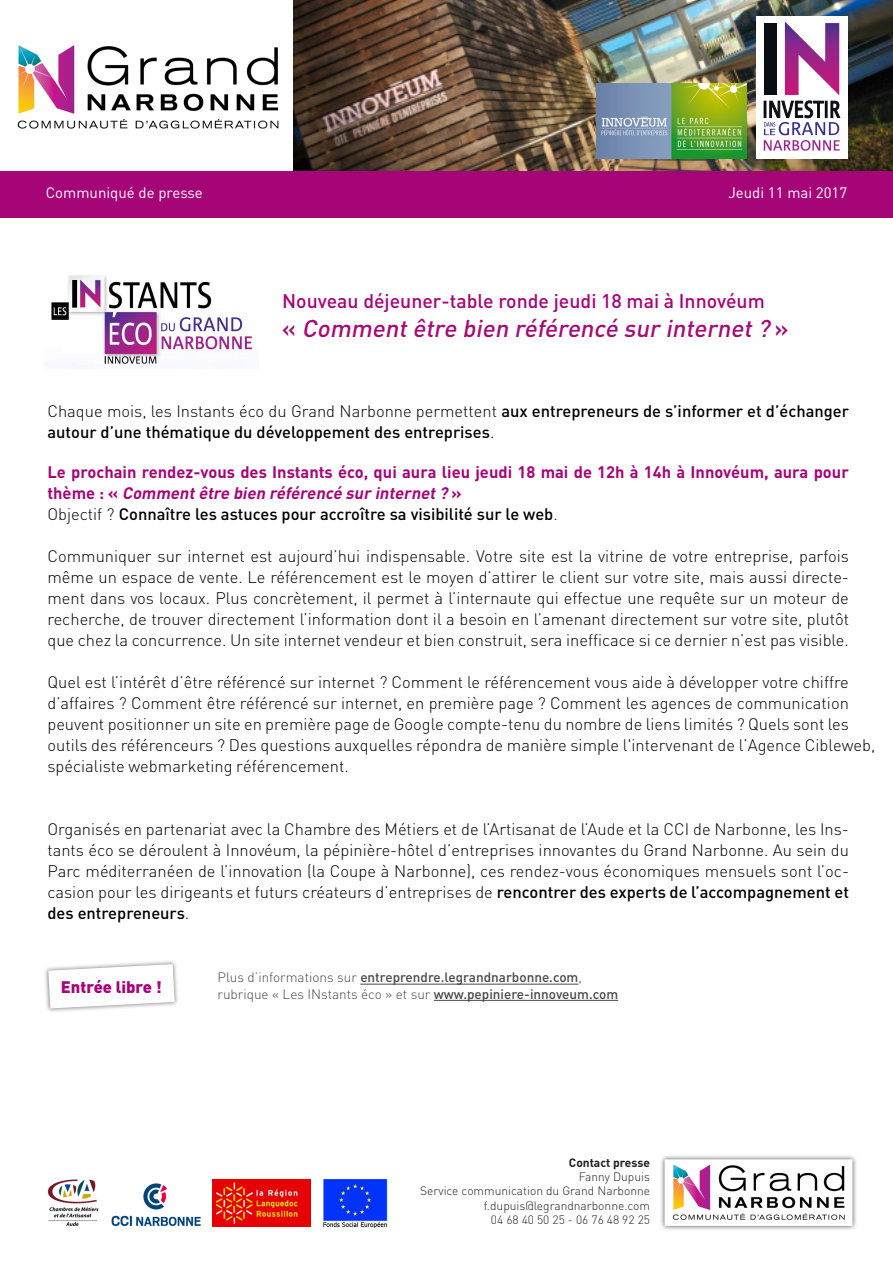
<style>
.page{position:relative;width:893px;height:1263px;background:#fff}
.page>*{position:absolute;margin:0;border:0;box-sizing:border-box;transform-origin:0 0}
.t1{font:italic 500 24px "DIN Pro";color:#a40d75}
.t2{font:500 19.5px "DIN Pro";color:#a60577}
.t3{font:300 16.5px/21px "DIN Pro";color:#000;text-align:justify}
.t4{font:500 16.5px/21px "DIN Pro";color:#000}
.t5{font:700 16.5px/21px "DIN Pro";color:#a60577}
.t6{font:900 16.5px "DIN Pro";color:#a60577}
.t7{font:15px "DIN Pro";color:#fff}
.t8{font:300 13.5px "DIN Pro";color:#464748}
.t9{font:500 13.5px "DIN Pro";color:#464748}
.t10{font:300 12px "DIN Pro";color:#231f20}
.t11{font:700 12px "DIN Pro";color:#231f20}
.s1{font-style:normal}
.s2{font-weight:300}
.s3{font-style:italic}
.s4{font-weight:500}
</style>
<div class="page">
<div style="left:44px;top:959px;width:135px;height:54px;background:#231f20;opacity:.57"></div>
<svg style="left:48px;top:964px;width:127px;height:44px"></svg>
<img style="left:293px;top:0;width:600px;height:171px">
<div style="left:0;top:171px;width:893px;height:47px;background:#a60577"></div>
<img style="left:17px;top:45px;width:262px;height:84px">
<div style="left:756px;top:16px;width:92px;height:143px;background:#fff"></div>
<div style="left:764px;top:23px;width:12px;height:72px;background:#0a0d14"></div>
<svg style="left:785px;top:22px;width:54px;height:73px"></svg>
<svg style="left:764px;top:101px;width:76px;height:50px"></svg>
<img style="left:596px;top:84px;width:150px;height:75px">
<img style="left:48px;top:1179px;width:51px;height:47px">
<img style="left:111px;top:1183px;width:90px;height:43px">
<img style="left:212px;top:1180px;width:98px;height:46px">
<img style="left:322px;top:1179px;width:65px;height:49px">
<hr style="left:360px;top:984px;width:218px;height:1px;background:#464748">
<hr style="left:434px;top:1000px;width:184px;height:1px;background:#464748">
<img style="left:51px;top:275px;width:202px;height:93px">
<img style="left:661px;top:1156px;width:195px;height:74px">
<p class="t7" style="left:46px;top:182px;width:159px">Communiqué de presse</p>
<p class="t7" style="left:728px;top:182px;width:120px">Jeudi 11 mai 2017</p>
<p class="t2" style="left:282px;top:287px;width:484px">Nouveau déjeuner-table ronde jeudi 18 mai à Innovéum</p>
<p class="t1" style="left:282px;top:311px;width:508px"><span class="s1">«</span> Commentêtre bien référencé sur internet? <span class="s1">»</span></p>
<p class="t4" style="left:47px;top:399px;width:803px"><span class="s2">Chaque mois, les Instants éco du Grand Narbonne permettent</span> aux entrepreneurs de s’informer et d’échanger autour d’une thématique du développement des entreprises<span class="s2">.</span></p>
<p class="t5" style="left:47px;top:461px;width:803px">Le prochain rendez-vous des Instants éco, qui aura lieu jeudi 18 mai de 12h à 14h à Innovéum, aura pour t h è m e : « <span class="s3">Commentêtre bien référencé sur internet?</span> »</p>
<p class="t4" style="left:47px;top:503px;width:512px"><span class="s2">Objectif ?</span> Connaître les astuces pour accroître sa visibilité sur le web<span class="s2">.</span></p>
<p class="t3" style="left:47px;top:545px;width:803px">Communiquer sur internet est aujourd’hui indispensable. Votre site est la vitrine de votre entreprise, parfois même un espace de vente. Le référencement est le moyen d’attirer le client sur votre site, mais aussi directe&shy;ment dans vos locaux. Plus concrètement, il permet à l’internaute qui effectue une requête sur un moteur de recherche, de trouver directement l’information dont il a besoin en l’amenant directement sur votre site, plutôt que chez la concurrence. Un site internet vendeur et bien construit, sera inefficace si ce dernier n’est pas visible.</p>
<p class="t3" style="left:47px;top:671px;width:829px;text-align:left">Quel est l’intérêt d’être référencé sur internet ? Comment le référencement vous aide à développer votre chiffre d’affaires ? Comment être référencé sur internet, en première page ? Comment les agences de communication peuvent positionner un site en première page de Google compte-tenu du nombre de liens limités ? Quels sont les outils des référenceurs ? Des questions auxquelles répondra de manière simple l'intervenant de l’Agence Cibleweb, spécialiste webmarketing référencement.</p>
<p class="t3" style="left:47px;top:818px;width:803px">Organisés en partenariat avec la Chambre des Métiers et de l’Artisanat de l’Aude et la CCI de Narbonne, les Ins&shy;tants éco se déroulent à Innovéum, la pépinière-hôtel d’entreprises innovantes du Grand Narbonne. Au sein du Parc méditerranéen de l’innovation (la Coupe à Narbonne), ces rendez-vous économiques mensuels sont l’oc&shy;casion pour les dirigeants et futurs créateurs d’entreprises de <span class="s4">rencontrer des experts de l’accompagnement et des entrepreneurs</span>.</p>
<p class="t6" style="left:61px;top:975px;width:103px">Entrée libre !</p>
<p class="t9" style="left:218px;top:968px;width:366px"><span class="s2">Plus d’informations sur</span> entreprendre.legrandnarbonne.com<span class="s2">,</span></p>
<p class="t8" style="left:218px;top:984px;width:402px">rubrique « Les INstants éco » et sur <span class="s4">www.pepiniere-innoveum.com</span></p>
<p class="t11" style="left:569px;top:1154px;width:83px">Contact presse</p>
<p class="t10" style="left:579px;top:1168px;width:73px">Fanny Dupuis</p>
<p class="t10" style="left:420px;top:1183px;width:231px">Service communication du Grand Narbonne</p>
<p class="t10" style="left:484px;top:1197px;width:168px">f.dupuis@legrandnarbonne.com</p>
<p class="t10" style="left:491px;top:1212px;width:161px">04 68 40 50 25 - 06 76 48 92 25</p>
</div>
